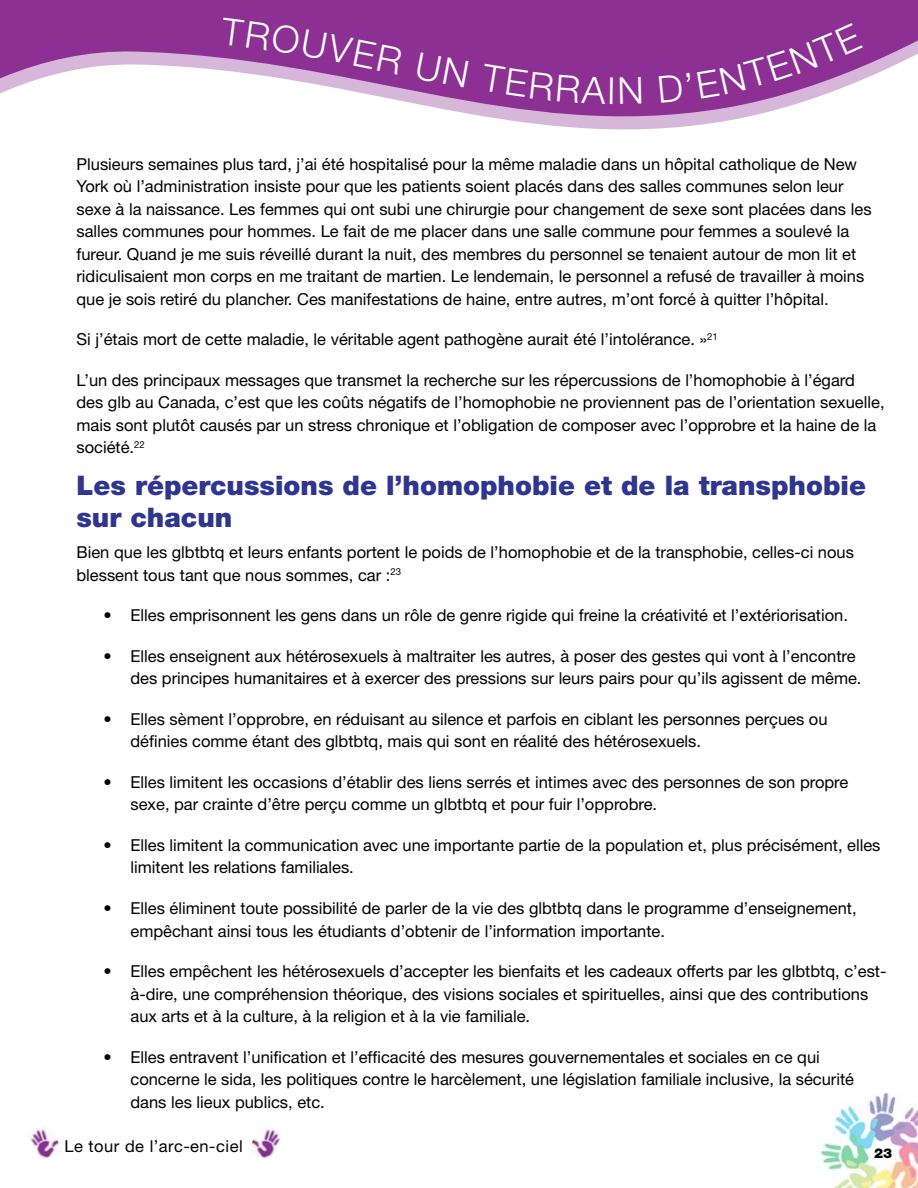
<style>
.page{position:relative;width:918px;height:1188px;background:#fff}
.page>*{position:absolute;margin:0;border:0;box-sizing:border-box;transform-origin:0 0}
.t1{font:300 37.2px "Helvetica Neue";color:#fff}
.t2{font:900 27px/32.4px "Helvetica Neue";color:#303590}
.t3{font:16.5px/22.5px "Helvetica Neue";color:#000}
.t4{font:16.5px "Helvetica Neue";letter-spacing:.03em;color:#000}
.t5{font:900 13.5px "Helvetica Neue";color:#000}
</style>
<div class="page">
<img style="left:30px;top:1125px;width:29px;height:34px">
<img style="left:251px;top:1128px;width:29px;height:31px">
<svg style="left:418px;top:0;width:500px;height:130px"></svg>
<img style="left:820px;top:1094px;width:98px;height:94px">
<svg style="left:0;top:0;width:906px;height:104px"></svg>
<h1 class="t1" style="left:334px;top:25px;width:144px;rotate:11deg">ver un</h1>
<p class="t3" style="left:76px;top:152px;width:797px">Plusieurs semaines plus tard, j’ai été hospitalisé pour la même maladie dans un hôpital catholique de New York où l’administration insiste pour que les patients soient placés dans des salles communes selon leur sexe à la naissance. Les femmes qui ont subi une chirurgie pour changement de sexe sont placées dans les salles communes pour hommes. Le fait de me placer dans une salle commune pour femmes a soulevé la fureur. Quand je me suis réveillé durant la nuit, des membres du personnel se tenaient autour de mon lit et ridiculisaient mon corps en me traitant de martien. Le lendemain, le personnel a refusé de travailler à moins que je sois retiré du plancher. Ces manifestations de haine, entre autres, m’ont forcé à quitter l’hôpital.</p>
<p class="t3" style="left:76px;top:328px;width:643px">Si j’étais mort de cette maladie, le véritable agent pathogène aurait été l’intolérance. »<sup>21</sup></p>
<p class="t3" style="left:76px;top:368px;width:810px">L’un des principaux messages que transmet la recherche sur les répercussions de l’homophobie à l’égard des glb au Canada, c’est que les coûts négatifs de l’homophobie ne proviennent pas de l’orientation sexuelle, mais sont plutôt causés par un stress chronique et l’obligation de composer avec l’opprobre et la haine de la société.<sup>22</sup></p>
<h2 class="t2" style="left:76px;top:469px;width:791px">Les répercussions de l’homophobie et de la transphobie sur chacun</h2>
<p class="t3" style="left:76px;top:541px;width:779px">Bien que les glbtbtq et leurs enfants portent le poids de l’homophobie et de la transphobie, celles-ci nous blessent tous tant que nous sommes, car :<sup>23</sup></p>
<p class="t3" style="left:104px;top:604px;width:746px">• Elles emprisonnent les gens dans un rôle de genre rigide qui freine la créativité et l’extériorisation.</p>
<p class="t3" style="left:130px;top:645px;width:733px;text-indent:-27px">• Elles enseignent aux hétérosexuels à maltraiter les autres, à poser des gestes qui vont à l’encontre des principes humanitaires et à exercer des pressions sur leurs pairs pour qu’ils agissent de même.</p>
<p class="t3" style="left:130px;top:708px;width:699px;text-indent:-27px">• Elles sèment l’opprobre, en réduisant au silence et parfois en ciblant les personnes perçues ou définies comme étant des glbtbtq, mais qui sont en réalité des hétérosexuels.</p>
<p class="t3" style="left:130px;top:771px;width:719px;text-indent:-27px">• Elles limitent les occasions d’établir des liens serrés et intimes avec des personnes de son propre sexe, par crainte d’être perçu comme un glbtbtq et pour fuir l’opprobre.</p>
<p class="t3" style="left:130px;top:834px;width:752px;text-indent:-27px">• Elles limitent la communication avec une importante partie de la population et, plus précisément, elles limitent les relations familiales.</p>
<p class="t3" style="left:130px;top:897px;width:728px;text-indent:-27px">• Elles éliminent toute possibilité de parler de la vie des glbtbtq dans le programme d’enseignement, empêchant ainsi tous les étudiants d’obtenir de l’information importante.</p>
<p class="t3" style="left:130px;top:960px;width:758px;text-indent:-27px">• Elles empêchent les hétérosexuels d’accepter les bienfaits et les cadeaux offerts par les glbtbtq, c’est&shy;à-dire, une compréhension théorique, des visions sociales et spirituelles, ainsi que des contributions aux arts et à la culture, à la religion et à la vie familiale.</p>
<p class="t3" style="left:130px;top:1045px;width:725px;text-indent:-27px">• Elles entravent l’unification et l’efficacité des mesures gouvernementales et sociales en ce qui concerne le sida, les politiques contre le harcèlement, une législation familiale inclusive, la sécurité dans les lieux publics, etc.</p>
<p class="t4" style="left:64px;top:1136px;width:180px">Le tour de l’arc-en-ciel</p>
<p class="t5" style="left:874px;top:1145px;width:20px">23</p>
</div>
